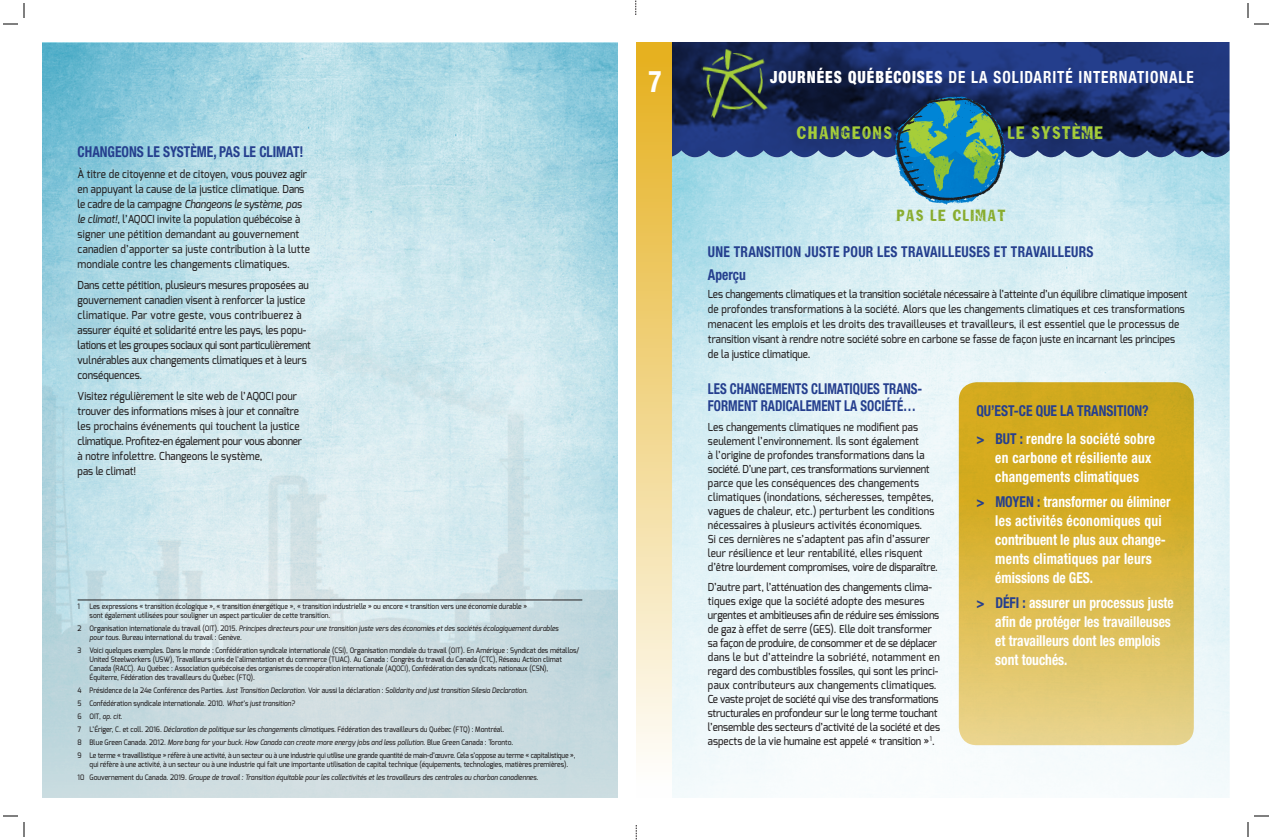
<style>
.page{position:relative;width:1272px;height:840px;background:#fff}
.page>*{position:absolute;margin:0;border:0;box-sizing:border-box;transform-origin:0 0}
.t1{font:700 condensed 30px "Helvetica Neue";color:#fff;scale:.9 1}
.t2{font:700 condensed 16.8px "Helvetica Neue";letter-spacing:.065em;color:#fff;scale:.9 1}
.t3{font:16px "Gutter";letter-spacing:.125em;color:#a6ce39;scale:.9 1}
.t4{font:16px "Gutter";letter-spacing:.08em;color:#a6ce39;scale:.9 1}
.t5{font:700 condensed 15px/19px "Helvetica Neue";color:#fff;scale:.9 1}
.t6{font:700 condensed 15px/19px "Helvetica Neue";letter-spacing:.02em;color:#fff;scale:.9 1}
.t7{font:700 condensed 15px "Helvetica Neue";color:#253f8e;scale:.9 1}
.t8{font:700 condensed 15px/17px "Helvetica Neue";color:#253f8e;scale:.86 1}
.t9{font:700 condensed 15px "Helvetica Neue";letter-spacing:.02em;color:#253f8e;scale:.9 1}
.t10{font:14.3px "Gutter";letter-spacing:.11em;color:#88ac2e;scale:.9 1}
.t11{font:500 11px/15px "Exo";color:#231f20;scale:.9 1}
.t12{font:500 7.5px/9px "Exo";color:#231f20;scale:.9 1}
.t13{font:italic 500 7.5px/9px "Exo";color:#231f20;scale:.9 1}
.t14{font:500 7.5px/9px "Exo";letter-spacing:-.02em;color:#231f20;scale:.9 1}
.s1{font-style:italic}
.s2{font-style:normal}
.s3{font-weight:900}
.s4{color:#253f8e}
</style>
<div class="page">
<img style="left:42px;top:43px;width:576px;height:755px">
<svg style="left:1175px;top:42px;width:55px;height:108px;fill:#20377d"></svg>
<img style="left:672px;top:42px;width:503px;height:108px">
<svg style="left:636px;top:0;width:1px;height:15px"></svg>
<svg style="left:636px;top:825px;width:1px;height:15px"></svg>
<img style="left:700px;top:47px;width:74px;height:75px">
<img style="left:887px;top:90px;width:120px;height:60px">
<svg style="left:672px;top:150px;width:97px;height:648px"></svg>
<img style="left:769px;top:150px;width:461px;height:648px">
<div style="left:636px;top:42px;width:36px;height:756px;background:linear-gradient(to bottom,#e5af1b,#fff)"></div>
<hr style="left:78px;top:600px;width:504px;height:1px;background:#231f20">
<svg style="left:959px;top:382px;width:235px;height:363px"></svg>
<svg style="left:3px;top:3px;width:22px;height:22px"></svg>
<svg style="left:3px;top:815px;width:22px;height:22px"></svg>
<svg style="left:1247px;top:3px;width:22px;height:22px"></svg>
<svg style="left:1247px;top:815px;width:22px;height:22px"></svg>
<p class="t7" style="left:78px;top:143px;width:253px">CHANGEONS LE SYSTÈME, PAS LE CLIMAT!</p>
<p class="t11" style="left:78px;top:167px;width:260px">À titre de citoyenne et de citoyen, vous pouvez agir en appuyant la cause de la justice climatique. Dans le cadre de la campagne <span class="s1">Changeons le système, pas le climat!</span>, l’AQOCI invite la population québécoise à signer une pétition demandant au gouvernement canadien d’apporter sa juste contribution à la lutte mondiale contre les changements climatiques.</p>
<p class="t11" style="left:78px;top:278px;width:261px">Dans cette pétition, plusieurs mesures proposées au gouvernement canadien visent à renforcer la justice climatique. Par votre geste, vous contribuerez à assurer équité et solidarité entre les pays, les popu&shy;lations et les groupes sociaux qui sont particulièrement vulnérables aux changements climatiques et à leurs conséquences.</p>
<p class="t11" style="left:78px;top:389px;width:251px">Visitez régulièrement le site web de l’AQOCI pour trouver des informations mises à jour et connaître les prochains événements qui touchent la justice climatique. Profitez-en également pour vous abonner à notre infolettre. Changeons le système,<br>pas le climat!</p>
<p class="t12" style="left:78px;top:602px;width:4px">1</p>
<p class="t12" style="left:90px;top:602px;width:488px">Les expressions « transition écologique », « transition énergétique », « transition industrielle » ou encore « transition vers une économie durable » sont également utilisées pour souligner un aspect particulier de cette transition.</p>
<p class="t13" style="left:90px;top:624px;width:523px;text-indent:-12px"><span class="s2">2 Organisation internationale du travail (OIT). 2015.</span> Principes directeurs pour une transition juste vers des économies et des sociétés écologiquement durables pour tous<span class="s2">. Bureau international du travail : Genève.</span></p>
<p class="t12" style="left:90px;top:646px;width:546px;text-indent:-12px">3 Voici quelques exemples. Dans le monde : Confédération syndicale internationale (CSI), Organisation mondiale du travail (OIT). En Amérique : Syndicat des métallos/ United Steelworkers (USW), Travailleurs unis de l’alimentation et du commerce (TUAC). Au Canada : Congrès du travail du Canada (CTC), Réseau Action climat Canada (RACC). Au Québec : Association québécoise des organismes de coopération internationale (AQOCI), Confédération des syndicats nationaux (CSN), Équiterre, Fédération des travailleurs du Québec (FTQ).</p>
<p class="t13" style="left:78px;top:686px;width:502px"><span class="s2">4 Présidence de la 24e Conférence des Parties.</span> Just Transition Declaration<span class="s2">. Voir aussi la déclaration :</span> Solidarity and just transition Silesia Declaration<span class="s2">.</span></p>
<p class="t12" style="left:78px;top:699px;width:243px">5 Confédération syndicale internationale. 2010. <span class="s1">What’s just transition?</span></p>
<p class="t12" style="left:78px;top:712px;width:51px">6 OIT, <span class="s1">op. cit</span>.</p>
<p class="t12" style="left:78px;top:725px;width:476px">7 L’Ériger, C. et coll. 2016. <span class="s1">Déclaration de politique sur les changements climatiques</span>. Fédération des travailleurs du Québec (FTQ) : Montréal.</p>
<p class="t13" style="left:78px;top:738px;width:485px"><span class="s2">8 Blue Green Canada. 2012.</span> More bang for your buck. How Canada can create more energy jobs and less pollution<span class="s2">. Blue Green Canada : Toronto.</span></p>
<p class="t14" style="left:90px;top:751px;width:541px;text-indent:-12px">9 Le terme « travaillistique » réfère à une activité, à un secteur ou à une industrie qui utilise une grande quantité de main-d’œuvre. Cela s’oppose au terme « capitalistique », qui réfère à une activité, à un secteur ou à une industrie qui fait une importante utilisation de capital technique (équipements, technologies, matières premières).</p>
<p class="t13" style="left:78px;top:773px;width:513px"><span class="s2">10 Gouvernement du Canada. 2019.</span> Groupe de travail : Transition équitable pour les collectivités et les travailleurs des centrales au charbon canadiennes.</p>
<p class="t1" style="left:649px;top:63px;width:16px">7</p>
<p class="t2" style="left:770px;top:67px;width:472px"><span class="s3">JOURNÉES QUÉBÉCOISES</span> DE LA SOLIDARITÉ INTERNATIONALE</p>
<p class="t3" style="left:797px;top:122px;width:107px">CHANGEONS</p>
<p class="t4" style="left:1008px;top:122px;width:107px">LE SYSTÈME</p>
<p class="t10" style="left:897px;top:206px;width:123px">PAS LE CLIMAT</p>
<p class="t9" style="left:708px;top:243px;width:430px">UNE TRANSITION JUSTE POUR LES TRAVAILLEUSES ET TRAVAILLEURS</p>
<p class="t7" style="left:708px;top:266px;width:44px">Aperçu</p>
<p class="t11" style="left:708px;top:287px;width:534px">Les changements climatiques et la transition sociétale nécessaire à l’atteinte d’un équilibre climatique imposent de profondes transformations à la société. Alors que les changements climatiques et ces transformations menacent les emplois et les droits des travailleuses et travailleurs, il est essentiel que le processus de transition visant à rendre notre société sobre en carbone se fasse de façon juste en incarnant les principes de la justice climatique.</p>
<p class="t8" style="left:708px;top:380px;width:251px">LES CHANGEMENTS CLIMATIQUES TRANS-<br>FORMENT RADICALEMENT LA SOCIÉTÉ…</p>
<p class="t11" style="left:708px;top:420px;width:257px;line-height:14px">Les changements climatiques ne modifient pas seulement l’environnement. Ils sont également<br>à l’origine de profondes transformations dans la société. D’une part, ces transformations surviennent parce que les conséquences des changements climatiques (inondations, sécheresses, tempêtes, vagues de chaleur, etc.) perturbent les conditions nécessaires à plusieurs activités économiques.<br>Si ces dernières ne s’adaptent pas afin d’assurer leur résilience et leur rentabilité, elles risquent d’être lourdement compromises, voire de disparaître.</p>
<p class="t11" style="left:708px;top:580px;width:259px;line-height:14px">D’autre part, l’atténuation des changements clima&shy;tiques exige que la société adopte des mesures urgentes et ambitieuses afin de réduire ses émissions de gaz à effet de serre (GES). Elle doit transformer sa façon de produire, de consommer et de se déplacer dans le but d’atteindre la sobriété, notamment en regard des combustibles fossiles, qui sont les princi&shy;paux contributeurs aux changements climatiques.<br>Ce vaste projet de société qui vise des transformations structurales en profondeur sur le long terme touchant l’ensemble des secteurs d’activité de la société et des aspects de la vie humaine est appelé « transition »<sup>1</sup>.</p>
<p class="t7" style="left:976px;top:402px;width:193px">QU’EST-CE QUE LA TRANSITION?</p>
<p class="t6" style="left:995px;top:429px;width:179px;text-indent:-19px"><span class="s4">&gt; BUT :</span> rendre la société sobre en carbone et résiliente aux changements climatiques</p>
<p class="t5" style="left:995px;top:492px;width:196px;text-indent:-19px"><span class="s4">&gt; MOYEN :</span> transformer ou éliminer les activités économiques qui contribuent le plus aux change&shy;ments climatiques par leurs émissions de GES.</p>
<p class="t5" style="left:995px;top:593px;width:200px;text-indent:-19px"><span class="s4">&gt; DÉFI :</span> assurer un processus juste afin de protéger les travailleuses et travailleurs dont les emplois sont touchés.</p>
</div>
